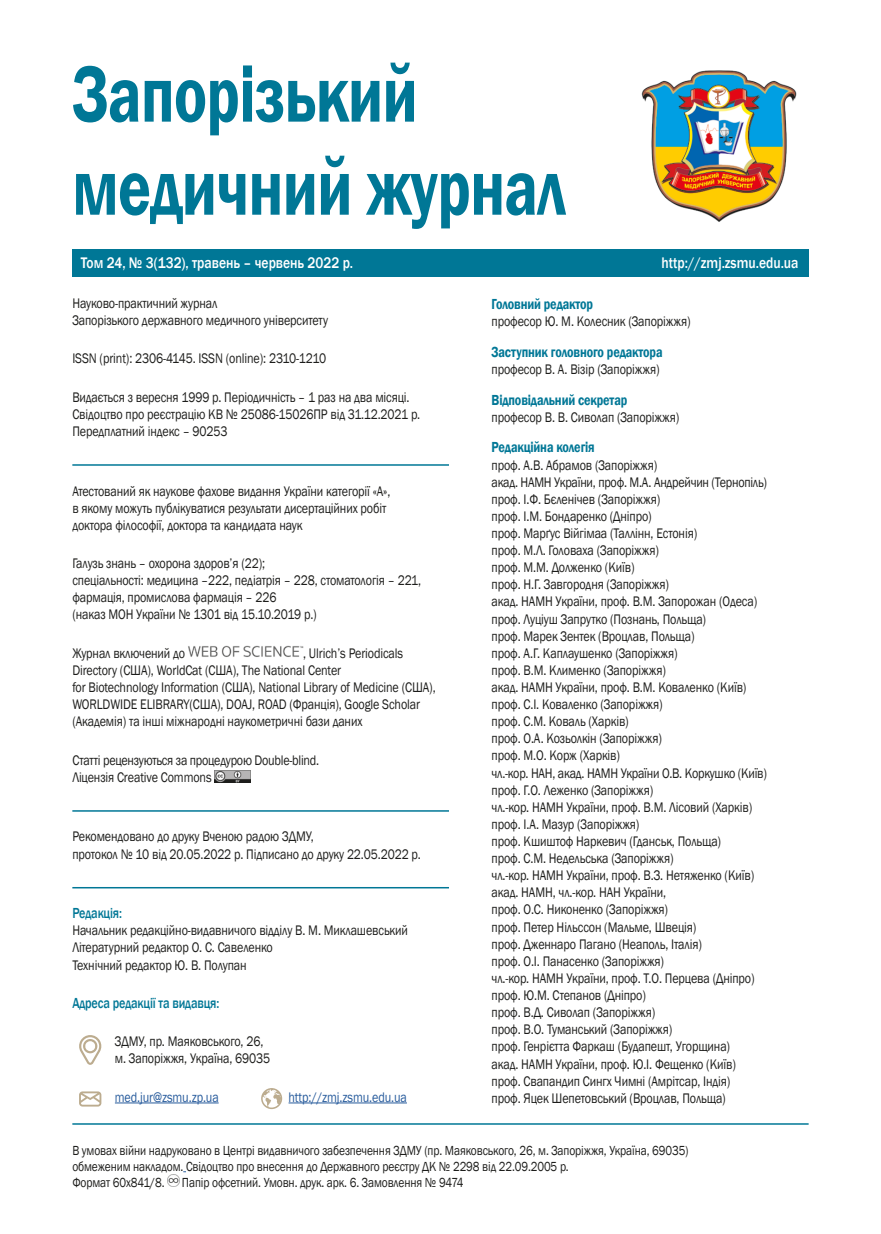
<style>
.page{position:relative;width:881px;height:1234px;background:#fff}
.page>*{position:absolute;margin:0;border:0;box-sizing:border-box;transform-origin:0 0}
._11{font:600 82.5px/93px "Franklin Gothic";letter-spacing:-.01em;color:#007796;scale:.75 1}
._12{font:500 15.75px "Franklin Gothic";color:#fff;scale:.86 1}
._15{font:600 15px "Franklin Gothic";letter-spacing:-.01em;color:#007796;scale:.81 1}
.титул_колонка{font:500 15px "Franklin Gothic";letter-spacing:-.01em;color:#007796;scale:.81 1}
.nazva{font:600 15px "Franklin Gothic";letter-spacing:-.01em;color:#007796;scale:.81 1}
.титул_колонка_лінія{font:500 15px "Franklin Gothic";letter-spacing:-.01em;color:#007796;scale:.81 1}
._15-2{font:14.25px/17.1px "Franklin Gothic";letter-spacing:-.01em;color:#1d1d1b;scale:.85 1}
._16{font:14.25px/17.1px "Franklin Gothic";letter-spacing:-.01em;color:#1d1d1b;scale:.85 1}
.титул_колонка_лінія-2{font:14.25px/17.1px "Franklin Gothic";letter-spacing:-.01em;color:#1d1d1b;scale:.85 1}
.титул_колонка-2{font:14.25px/17.1px "Franklin Gothic";letter-spacing:-.01em;color:#1d1d1b;scale:.85 1}
.титул_колонка-3{font:14.25px "Franklin Gothic";letter-spacing:-.01em;color:#275b9c;scale:.85 1}
.титул_колонка_друкар{font:13.5px/16.2px "Franklin Gothic";letter-spacing:-.01em;color:#1d1d1b;scale:.85 1}
</style>
<div class="page">
<img style="left:641px;top:70px;width:156px;height:152px">
<div style="left:72px;top:249px;width:736px;height:27px;background:#007796"></div>
<svg style="left:79px;top:1035px;width:22px;height:29px"></svg>
<svg style="left:79px;top:1091px;width:22px;height:15px"></svg>
<hr style="left:72px;top:464px;width:377px;height:1px;background:#007796">
<hr style="left:72px;top:810px;width:377px;height:1px;background:#007796">
<hr style="left:72px;top:886px;width:377px;height:2px;background:#007796">
<hr style="left:115px;top:1102px;width:103px;height:1px;background:#275b9c">
<hr style="left:288px;top:1102px;width:119px;height:1px;background:#275b9c">
<img style="left:188px;top:645px;width:115px;height:12px">
<img style="left:214px;top:770px;width:36px;height:12px">
<svg style="left:261px;top:1088px;width:21px;height:20px"></svg>
<hr style="left:72px;top:1122px;width:736px;height:2px;background:#007796">
<svg style="left:167px;top:1171px;width:19px;height:15px"></svg>
<p class="_11" style="left:72px;top:49px;width:659px">Запорізький медичний журнал</p>
<p class="_12" style="left:81px;top:253px;width:318px">Том 24, № 3(132), травень – червень 2022 р.</p>
<p class="_12" style="left:661px;top:253px;width:161px">http://zmj.zsmu.edu.ua</p>
<p class="_15" style="left:491px;top:294px;width:127px">Головний редактор</p>
<p class="_15-2" style="left:491px;top:313px;width:236px">професор Ю. М. Колесник (Запоріжжя)</p>
<p class="_15" style="left:491px;top:342px;width:212px">Заступник головного редактора</p>
<p class="_15-2" style="left:491px;top:361px;width:199px">професор В. А. Візір (Запоріжжя)</p>
<p class="_15" style="left:491px;top:390px;width:169px">Відповідальний секретар</p>
<p class="_15-2" style="left:491px;top:408px;width:222px">професор В. В. Сиволап (Запоріжжя)</p>
<p class="nazva" style="left:491px;top:438px;width:129px">Редакційна колегія</p>
<p class="_15-2" style="left:491px;top:456px;width:196px">проф. А.В. Абрамов (Запоріжжя)</p>
<p class="_15-2" style="left:491px;top:473px;width:325px">акад. НАМН України, проф. М.А. Андрейчин (Тернопіль)</p>
<p class="_15-2" style="left:491px;top:490px;width:200px">проф. І.Ф. Бєленічев (Запоріжжя)</p>
<p class="_15-2" style="left:491px;top:508px;width:190px">проф. І.М. Бондаренко (Дніпро)</p>
<p class="_15-2" style="left:491px;top:525px;width:243px">проф. Марґус Війгімаа (Таллінн, Естонія)</p>
<p class="_15-2" style="left:491px;top:542px;width:198px">проф. М.Л. Головаха (Запоріжжя)</p>
<p class="_15-2" style="left:491px;top:559px;width:170px">проф. М.М. Долженко (Київ)</p>
<p class="_15-2" style="left:491px;top:576px;width:210px">проф. Н.Г. Завгородня (Запоріжжя)</p>
<p class="_15-2" style="left:491px;top:593px;width:314px">акад. НАМН України, проф. В.М. Запорожан (Одеса)</p>
<p class="_15-2" style="left:491px;top:610px;width:254px">проф. Луціуш Запрутко (Познань, Польща)</p>
<p class="_15-2" style="left:491px;top:627px;width:240px">проф. Марек Зентек (Вроцлав, Польща)</p>
<p class="_15-2" style="left:491px;top:644px;width:220px">проф. А.Г. Каплаушенко (Запоріжжя)</p>
<p class="_15-2" style="left:491px;top:661px;width:206px">проф. В.М. Клименко (Запоріжжя)</p>
<p class="_15-2" style="left:491px;top:679px;width:301px">акад. НАМН України, проф. В.М. Коваленко (Київ)</p>
<p class="_15-2" style="left:491px;top:696px;width:203px">проф. С.І. Коваленко (Запоріжжя)</p>
<p class="_15-2" style="left:491px;top:713px;width:163px">проф. С.М. Коваль (Харків)</p>
<p class="_15-2" style="left:491px;top:730px;width:202px">проф. О.А. Козьолкін (Запоріжжя)</p>
<p class="_15-2" style="left:491px;top:747px;width:153px">проф. М.О. Корж (Харків)</p>
<p class="_15-2" style="left:491px;top:764px;width:325px">чл.-кор. НАН, акад. НАМН України О.В. Коркушко (Київ)</p>
<p class="_15-2" style="left:491px;top:781px;width:192px">проф. Г.О. Леженко (Запоріжжя)</p>
<p class="_15-2" style="left:491px;top:798px;width:308px">чл.-кор. НАМН України, проф. В.М. Лісовий (Харків)</p>
<p class="_15-2" style="left:491px;top:815px;width:175px">проф. І.А. Мазур (Запоріжжя)</p>
<p class="_15-2" style="left:491px;top:832px;width:271px">проф. Кшиштоф Наркевич (Гданськ, Польща)</p>
<p class="_15-2" style="left:491px;top:850px;width:216px">проф. С.М. Недельська (Запоріжжя)</p>
<p class="_15-2" style="left:491px;top:867px;width:310px">чл.-кор. НАМН України, проф. В.З. Нетяженко (Київ)</p>
<p class="_15-2" style="left:491px;top:884px;width:209px">акад. НАМН, чл.-кор. НАН України, проф. О.С. Никоненко (Запоріжжя)</p>
<p class="_15-2" style="left:491px;top:918px;width:242px">проф. Петер Нільссон (Мальме, Швеція)</p>
<p class="_15-2" style="left:491px;top:935px;width:249px">проф. Дженнаро Пагано (Неаполь, Італія)</p>
<p class="_15-2" style="left:491px;top:952px;width:204px">проф. О.І. Панасенко (Запоріжжя)</p>
<p class="_15-2" style="left:491px;top:969px;width:311px">чл.-кор. НАМН України, проф. Т.О. Перцева (Дніпро)</p>
<p class="_15-2" style="left:491px;top:986px;width:183px">проф. Ю.М. Степанов (Дніпро)</p>
<p class="_15-2" style="left:491px;top:1003px;width:194px">проф. В.Д. Сиволап (Запоріжжя)</p>
<p class="_15-2" style="left:491px;top:1021px;width:214px">проф. В.О. Туманський (Запоріжжя)</p>
<p class="_15-2" style="left:491px;top:1038px;width:282px">проф. Генрієтта Фаркаш (Будапешт, Угорщина)</p>
<p class="_15-2" style="left:491px;top:1055px;width:289px">акад. НАМН України, проф. Ю.І. Фещенко (Київ)</p>
<p class="_15-2" style="left:491px;top:1072px;width:282px">проф. Свапандип Сингх Чимні (Амрітсар, Індія)</p>
<p class="_15-2" style="left:491px;top:1089px;width:277px">проф. Яцек Шепетовський (Вроцлав, Польща)</p>
<p class="титул_колонка-2" style="left:72px;top:295px;width:302px">Науково-практичний журнал<br>Запорізького державного медичного університету</p>
<p class="титул_колонка-2" style="left:72px;top:350px;width:300px">ISSN (print): 2306-4145. ISSN (online): 2310-1210</p>
<p class="титул_колонка-2" style="left:72px;top:388px;width:410px">Видається з вересня 1999 р. Періодичність – 1 раз на два місяці.<br>Свідоцтво про реєстрацію КВ № 25086-15026ПР від 31.12.2021 р.<br>Передплатний індекс – 90253</p>
<p class="титул_колонка_лінія-2" style="left:72px;top:482px;width:375px">Атестований як наукове фахове видання України категорії «А», в якому можуть публікуватися результати дисертаційних робіт доктора філософії, доктора та кандидата наук</p>
<p class="_16" style="left:72px;top:555px;width:412px">Галузь знань – охорона здоров’я (22);<br>спеціальності: медицина –222, педіатрія – 228, стоматологія – 221, фармація, промислова фармація – 226<br>(наказ МОН України № 1301 від 15.10.2019 р.)</p>
<p class="_16" style="left:72px;top:644px;width:134px">Журнал включений до</p>
<p class="_16" style="left:72px;top:644px;width:429px;text-indent:231px">, Ulrich’s Periodicals Directory (США), WorldCat (США), The National Center<br>for Biotechnology Information (CША), National Library of Medicine (США), WORLDWIDE ELIBRARY(США), DOAJ, ROAD (Франція), Google Scholar (Академія) та інші міжнародні наукометричні бази даних</p>
<p class="_16" style="left:72px;top:751px;width:292px">Статті рецензуються за процедурою Double-blind.<br>Ліцензія Creative Commons</p>
<p class="титул_колонка_лінія-2" style="left:72px;top:828px;width:411px">Рекомендовано до друку Вченою радою ЗДМУ,<br>протокол № 10 від 20.05.2022 р. Підписано до друку 22.05.2022 р.</p>
<p class="титул_колонка_лінія" style="left:72px;top:903px;width:63px">Редакція:</p>
<p class="титул_колонка_лінія-2" style="left:72px;top:922px;width:396px">Начальник редакційно-видавничого відділу В. М. Миклашевський<br>Літературний редактор О. С. Савеленко<br>Технічний редактор Ю. В. Полупан</p>
<p class="титул_колонка" style="left:72px;top:993px;width:183px">Адреса редакції та видавця:</p>
<p class="титул_колонка-2" style="left:115px;top:1033px;width:184px">ЗДМУ, пр. Маяковського, 26, м. Запоріжжя, Україна, 69035</p>
<p class="титул_колонка-3" style="left:115px;top:1087px;width:124px">med.jur@zsmu.zp.ua</p>
<p class="титул_колонка-3" style="left:288px;top:1087px;width:141px">http://zmj.zsmu.edu.ua</p>
<p class="титул_колонка_друкар" style="left:72px;top:1141px;width:726px">В умовах війни надруковано в Центрі видавничого забезпечення ЗДМУ (пр. Маяковського, 26, м. Запоріжжя, Україна, 69035) обмеженим накладом. Свідоцтво про внесення до Державного реєстру ДК № 2298 від 22.09.2005 р.<br>Формат 60х841/8.</p>
<p class="титул_колонка_друкар" style="left:182px;top:1174px;width:332px">Папір офсетний. Умовн. друк. арк. 6. Замовлення № 9474</p>
</div>
